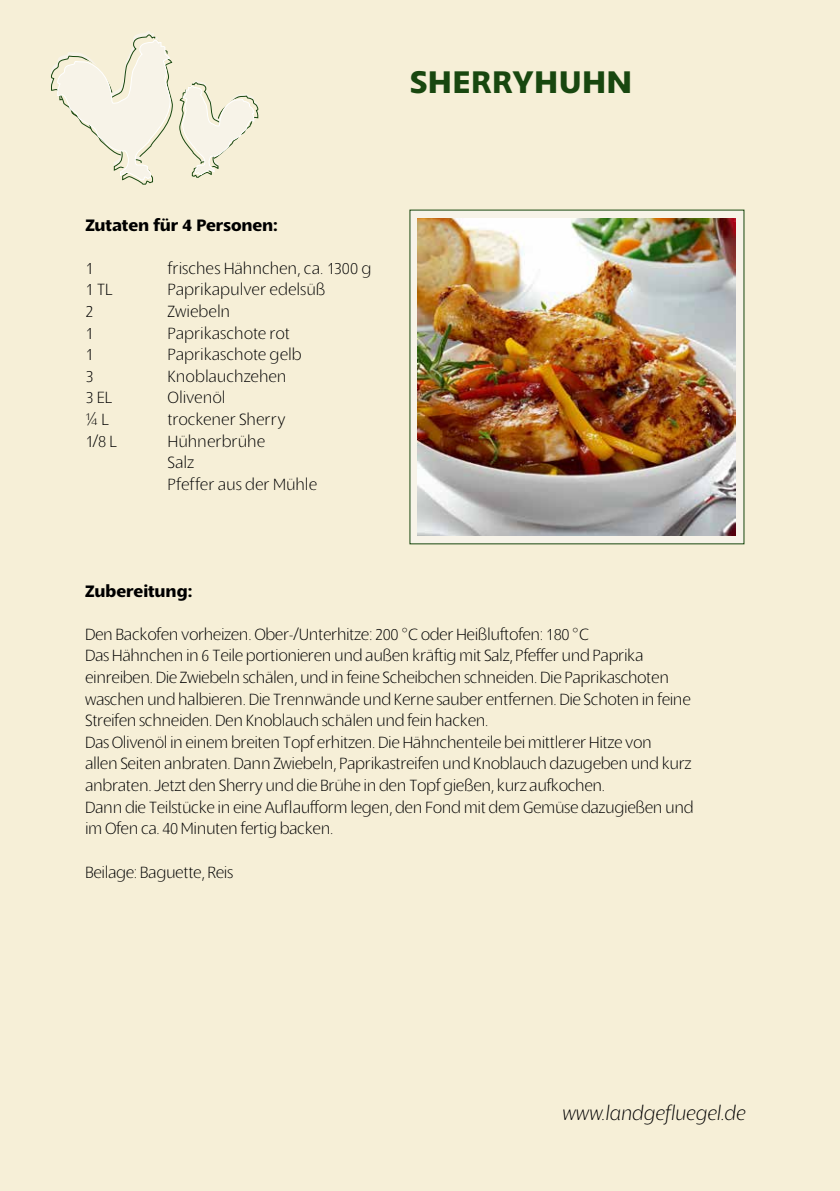
<style>
.page{position:relative;width:840px;height:1191px;background:#fff}
.page>*{position:absolute;margin:0;border:0;box-sizing:border-box;transform-origin:0 0}
.t1{font:700 34px "Slippy";letter-spacing:.03em;color:#18470f}
.t2{font:italic 300 22px "Slippy";letter-spacing:-.005em;color:#000}
.t3{font:300 18px/21.6px "Slippy";letter-spacing:-.02em;color:#000}
.t4{font:300 18px/21.6px "Slippy";color:#000}
.t5{font:700 18px "Slippy";color:#000}
</style>
<div class="page">
<div style="left:0;top:0;width:839px;height:1191px;background:#f6efd7"></div>
<div style="left:409px;top:210px;width:334px;height:334px;background:#f7f3e8"></div>
<img style="left:417px;top:218px;width:318px;height:318px">
<svg style="left:51px;top:31px;width:122px;height:153px"></svg>
<svg style="left:179px;top:80px;width:79px;height:98px"></svg>
<h1 class="t1" style="left:410px;top:64px;width:223px">SHERRYHUHN</h1>
<p class="t5" style="left:85px;top:215px;width:193px">Zutaten für 4 Personen:</p>
<p class="t3" style="left:85px;top:258px;width:10px">1</p>
<p class="t4" style="left:167px;top:258px;width:205px">frisches Hähnchen, ca. 1300 g</p>
<p class="t3" style="left:85px;top:279px;width:29px">1 TL</p>
<p class="t4" style="left:167px;top:279px;width:159px">Paprikapulver edelsüß</p>
<p class="t3" style="left:85px;top:301px;width:10px">2</p>
<p class="t4" style="left:167px;top:301px;width:64px">Zwiebeln</p>
<p class="t3" style="left:85px;top:322px;width:10px">1</p>
<p class="t4" style="left:167px;top:322px;width:124px">Paprikaschote rot</p>
<p class="t3" style="left:85px;top:344px;width:10px">1</p>
<p class="t4" style="left:167px;top:344px;width:136px">Paprikaschote gelb</p>
<p class="t3" style="left:85px;top:366px;width:10px">3</p>
<p class="t3" style="left:167px;top:366px;width:121px">Knoblauchzehen</p>
<p class="t3" style="left:85px;top:387px;width:28px">3 EL</p>
<p class="t3" style="left:167px;top:387px;width:60px">Olivenöl</p>
<p class="t3" style="left:85px;top:409px;width:25px">¼ L</p>
<p class="t4" style="left:167px;top:409px;width:119px">trockener Sherry</p>
<p class="t3" style="left:85px;top:430px;width:33px">1/8 L</p>
<p class="t4" style="left:167px;top:430px;width:151px">Hühnerbrühe<br>Salz<br>Pfeffer aus der Mühle</p>
<p class="t5" style="left:85px;top:581px;width:108px">Zubereitung:</p>
<p class="t3" style="left:85px;top:624px;width:609px">Den Backofen vorheizen. Ober-/Unterhitze: 200 °C oder Heißluftofen: 180 °C<br>Das Hähnchen in 6 Teile portionieren und außen kräftig mit Salz, Pfeffer und Paprika einreiben. Die Zwiebeln schälen, und in feine Scheibchen schneiden. Die Paprikaschoten waschen und halbieren. Die Trennwände und Kerne sauber entfernen. Die Schoten in feine Streifen schneiden. Den Knoblauch schälen und fein hacken.<br>Das Olivenöl in einem breiten Topf erhitzen. Die Hähnchenteile bei mittlerer Hitze von<br>allen Seiten anbraten. Dann Zwiebeln, Paprikastreifen und Knoblauch dazugeben und kurz anbraten. Jetzt den Sherry und die Brühe in den Topf gießen, kurz aufkochen.<br>Dann die Teilstücke in eine Auflaufform legen, den Fond mit dem Gemüse dazugießen und im Ofen ca. 40 Minuten fertig backen.</p>
<p class="t3" style="left:85px;top:861px;width:149px">Beilage: Baguette, Reis</p>
<p class="t2" style="left:561px;top:1102px;width:185px">www.landgefluegel.de</p>
</div>
